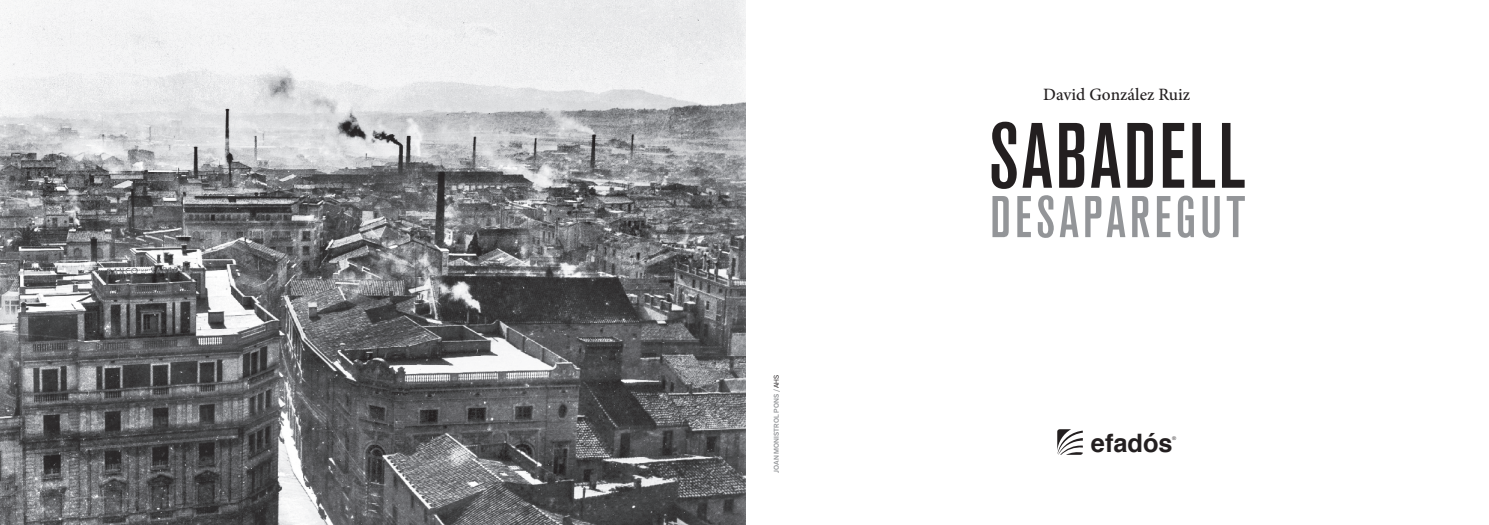
<style>
.page{position:relative;width:1489px;height:525px;background:#fff}
.page>*{position:absolute;margin:0;border:0;box-sizing:border-box;transform-origin:0 0}
.t1{font:91.62px "Akzidenz Grotesk BQ Md Cnd Alt";letter-spacing:.03em;color:#231f20}
.t2{font:500 condensed 58.12px "Akzidenz Grotesk BQ";letter-spacing:.07em;color:#939598}
.t3{font:700 25.38px "Helvetica";color:#231f20}
.t4{font:500 17.25px "Minion Pro";color:#231f20}
.t5{font:500 6.88px "Akzid Grtsk Next";letter-spacing:.01em;color:#939598}
.t6{font:300 5.12px "Helvetica Neue";color:#231f20}
.s1{font-weight:400;color:#231f20}
</style>
<div class="page">
<svg style="left:1057px;top:429px;width:25px;height:25px"></svg>
<img style="left:0;top:0;width:745px;height:524px">
<p class="t5" style="left:772px;top:472px;width:99px;rotate:-90deg">JOAN MONISTROL PONS / <span class="s1">AHS</span></p>
<h3 class="t4" style="left:1043px;top:82px;width:148px">David González Ruiz</h3>
<h1 class="t1" style="left:988px;top:104px;width:257px">SABADELL</h1>
<h2 class="t2" style="left:990px;top:184px;width:257px">DESAPAREGUT</h2>
<h3 class="t3" style="left:1090px;top:422px;width:83px">efadós</h3>
<p class="t6" style="left:1171px;top:433px;width:6px">®</p>
</div>
